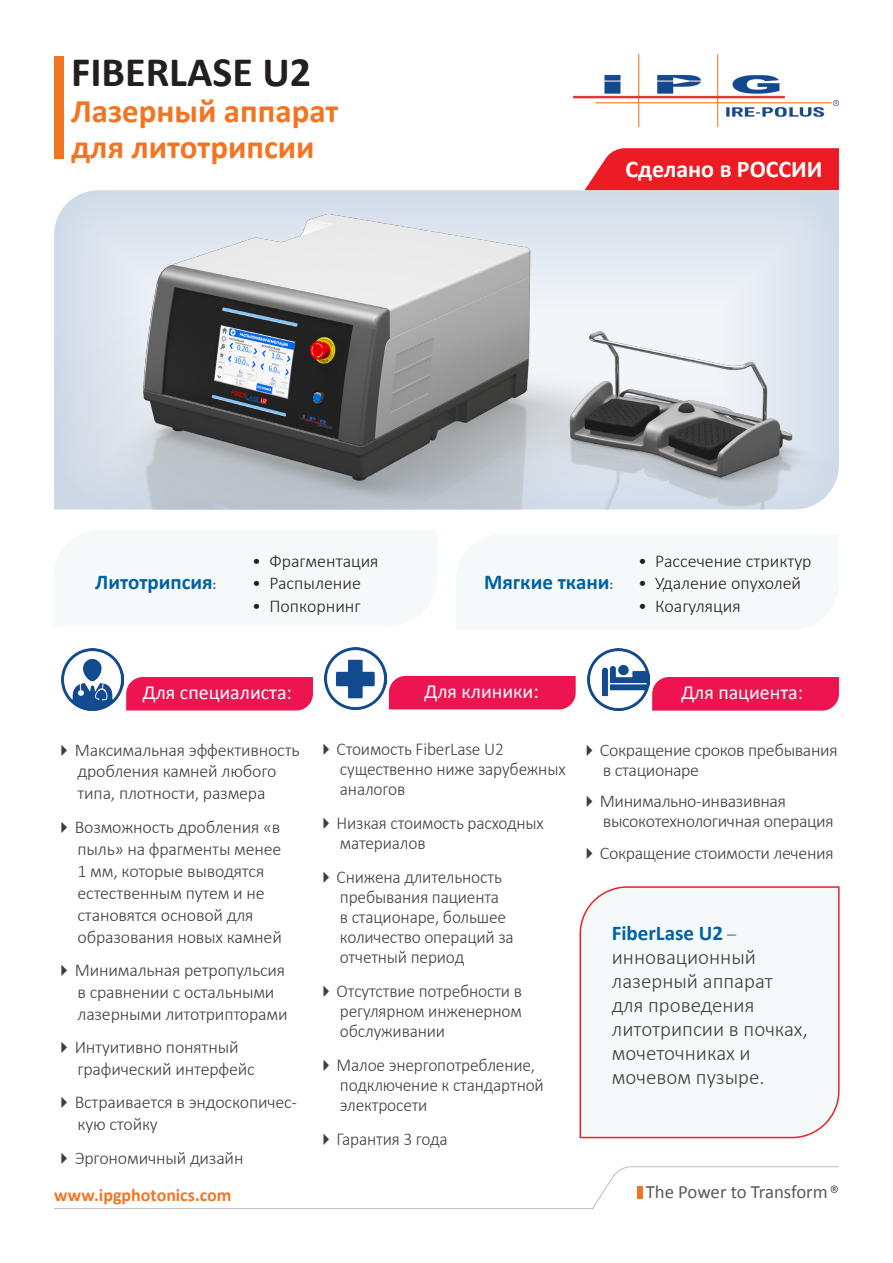
<style>
.page{position:relative;width:893px;height:1263px;background:#fff}
.page>*{position:absolute;margin:0;border:0;box-sizing:border-box;transform-origin:0 0}
.t1{font:700 42px "Calibri";color:#231f20}
.t2{font:700 33px "Calibri";color:#f37522}
.t3{font:700 24px "Calibri";color:#fff}
.t4{font:300 21px/24px "Calibri";color:#3e3e3f}
.t5{font:700 21px "Calibri";color:#0062a2}
.t6{font:19.95px "Calibri";color:#fff}
.t7{font:18.75px "Calibri";letter-spacing:-.005em;color:#59595c}
.t8{font:300 18.15px/20px "Calibri";letter-spacing:-.01em;color:#3e3e3f;scale:.96 1}
.t9{font:300 18px/21.9px "Calibri";letter-spacing:-.01em;color:#3e3e3f}
.t10{font:300 18px "Calibri";color:#231f20}
.Paragraph_Style_5{font:700 18px "Calibri";color:#f37522}
.s1{font-size:13.5px}
.s2{font-weight:700;color:#0062a2}
.s3{font-size:18px}
</style>
<div class="page">
<img style="left:573px;top:54px;width:266px;height:73px">
<div style="left:389px;top:676px;width:187px;height:33px;background:#ed1450"></div>
<img style="left:324px;top:647px;width:62px;height:62px">
<div style="left:652px;top:677px;width:187px;height:34px;background:#ed1450"></div>
<img style="left:587px;top:648px;width:63px;height:63px">
<div style="left:126px;top:677px;width:187px;height:33px;background:#ed1450"></div>
<img style="left:61px;top:648px;width:62px;height:62px">
<div style="left:579px;top:886px;width:261px;height:253px;background:#f6f9fa"></div>
<div style="left:53px;top:189px;width:787px;height:321px;background:#fff;opacity:.75"></div>
<svg style="left:585px;top:148px;width:254px;height:42px;background:#ee2a31"></svg>
<div style="left:54px;top:56px;width:9px;height:103px;background:#f27521"></div>
<img style="left:54px;top:190px;width:678px;height:320px">
<img style="left:340px;top:306px;width:499px;height:204px">
<svg style="left:54px;top:1166px;width:785px;height:43px"></svg>
<p class="t1" style="left:71px;top:45px;width:241px">FIBERLASE U2</p>
<p class="t2" style="left:71px;top:89px;width:269px">Лазерный аппарат</p>
<p class="t2" style="left:71px;top:125px;width:245px">для литотрипсии</p>
<p class="t3" style="left:626px;top:153px;width:198px">Сделано в РОССИИ</p>
<p class="t10" style="left:252px;top:550px;width:128px">• Фрагментация</p>
<p class="t10" style="left:252px;top:572px;width:110px">• Распыление</p>
<p class="t10" style="left:252px;top:595px;width:110px">• Попкорнинг</p>
<p class="t5" style="left:95px;top:569px;width:123px">Литотрипсия<span class="s1">:</span></p>
<p class="t5" style="left:484px;top:569px;width:131px">Мягкие ткани<span class="s1">:</span></p>
<p class="t10" style="left:638px;top:550px;width:175px">• Рассечение стриктур</p>
<p class="t10" style="left:638px;top:572px;width:165px">• Удаление опухолей</p>
<p class="t10" style="left:638px;top:595px;width:104px">• Коагуляция</p>
<p class="t6" style="left:143px;top:680px;width:151px">Для специалиста:</p>
<p class="t6" style="left:424px;top:679px;width:116px">Для клиники:</p>
<p class="t6" style="left:681px;top:679px;width:123px">Для пациента:</p>
<p class="t9" style="left:75px;top:738px;width:226px">Максимальная эффективность дробления камней любого типа, плотности, размера</p>
<p class="t9" style="left:75px;top:816px;width:209px">Возможность дробления «в пыль» на фрагменты менее<br>1 мм, которые выводятся естественным путем и не становятся основой для образования новых камней</p>
<p class="t9" style="left:75px;top:959px;width:214px">Минимальная ретропульсия в сравнении с остальными лазерными литотрипторами</p>
<p class="t9" style="left:75px;top:1036px;width:182px">Интуитивно понятный графический интерфейс</p>
<p class="t9" style="left:75px;top:1091px;width:224px">Встраивается в эндоскопичес&shy;кую стойку</p>
<p class="t9" style="left:75px;top:1146px;width:170px">Эргономичный дизайн</p>
<p class="t8" style="left:337px;top:739px;width:240px">Стоимость FiberLase U2 существенно ниже зарубежных аналогов</p>
<p class="t8" style="left:337px;top:813px;width:217px">Низкая стоимость расходных материалов</p>
<p class="t8" style="left:337px;top:867px;width:186px">Снижена длительность пребывания пациента<br>в стационаре, большее количество операций за отчетный период</p>
<p class="t8" style="left:337px;top:981px;width:195px;text-align:justify">Отсутствие потребности в регулярном инженерном обслуживании</p>
<p class="t8" style="left:337px;top:1055px;width:217px">Малое энергопотребление, подключение к стандартной электросети</p>
<p class="t8" style="left:337px;top:1129px;width:117px">Гарантия 3 года</p>
<p class="t9" style="left:600px;top:740px;width:239px;line-height:20px">Сокращение сроков пребывания в стационаре</p>
<p class="t9" style="left:600px;top:791px;width:235px;line-height:20px">Минимально-инвазивная высокотехнологичная операция</p>
<p class="t9" style="left:600px;top:841px;width:235px">Сокращение стоимости лечения</p>
<p class="t4" style="left:612px;top:921px;width:198px"><span class="s2">FiberLase U2</span> <span class="s3">– </span>инновационный лазерный аппарат для проведения литотрипсии в почках, мочеточниках и мочевом пузыре.</p>
<p class="Paragraph_Style_5" style="left:54px;top:1183px;width:179px">www.ipgphotonics.com</p>
<p class="t7" style="left:646px;top:1180px;width:184px">The Power to Transform</p>
</div>
